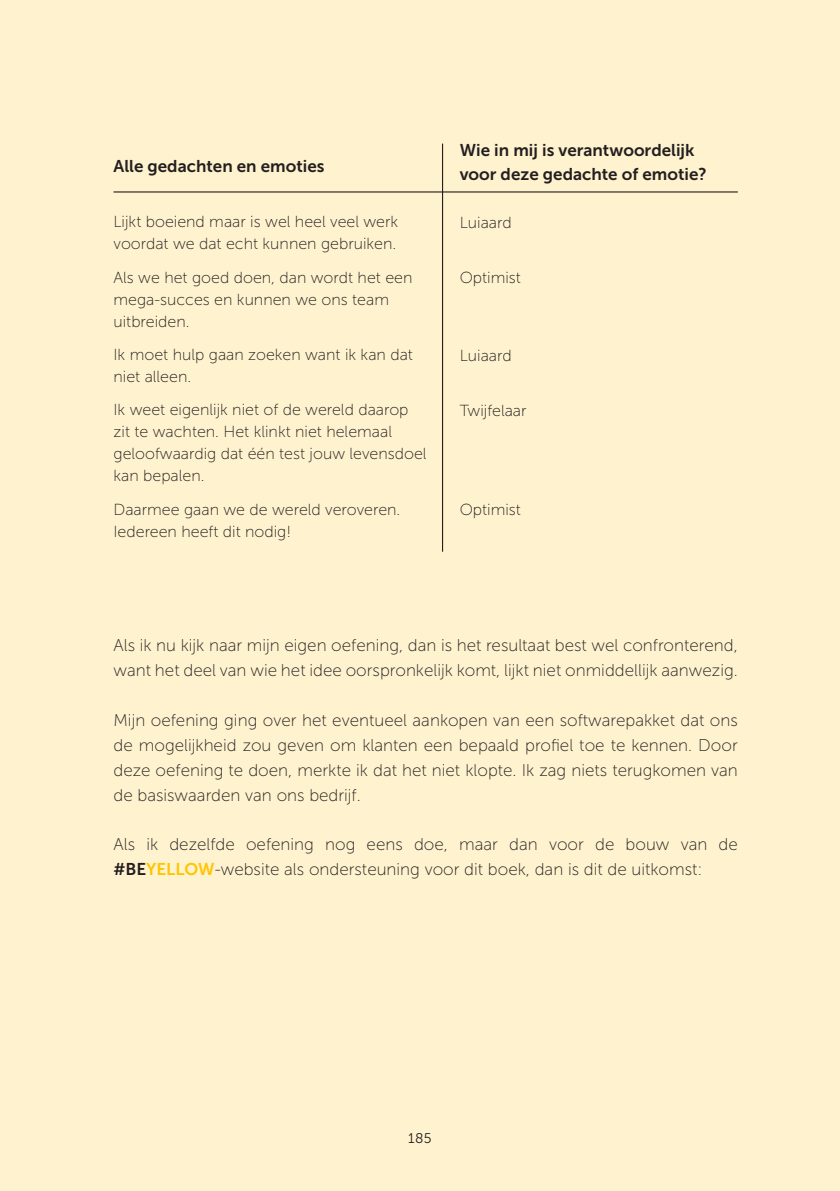
<style>
.page{position:relative;width:840px;height:1191px;background:#fff}
.page>*{position:absolute;margin:0;border:0;box-sizing:border-box;transform-origin:0 0}
.BODY{font:17px/24.8px "Museo Sans 100";color:#231f20}
.BODY-2{font:17px/24px "Museo Sans 700";color:#231f20}
.BODY-3{font:16px/22px "Museo Sans 100";color:#231f20}
.t1{font:14px "Museo Sans 300";color:#231f20}
.s1{font-family:"Museo Sans 700"}
.s2{font-family:"Museo Sans 700";color:#ffc500}
</style>
<div class="page">
<div style="left:0;top:0;width:839px;height:1191px;background:#fff2ce"></div>
<hr style="left:441px;top:144px;width:2px;height:407px;background:#231f20">
<hr style="left:113px;top:191px;width:624px;height:1px;background:#231f20">
<p class="BODY-2" style="left:113px;top:154px;width:212px">Alle gedachten en emoties</p>
<p class="BODY-3" style="left:113px;top:211px;width:286px">Lijkt boeiend maar is wel heel veel werk voordat we dat echt kunnen gebruiken.</p>
<p class="BODY-3" style="left:113px;top:266px;width:300px">Als we het goed doen, dan wordt het een mega-succes en kunnen we ons team uitbreiden.</p>
<p class="BODY-3" style="left:113px;top:344px;width:301px">Ik moet hulp gaan zoeken want ik kan dat niet alleen.</p>
<p class="BODY-3" style="left:113px;top:399px;width:314px">Ik weet eigenlijk niet of de wereld daarop zit te wachten. Het klinkt niet helemaal geloofwaardig dat één test jouw levensdoel kan bepalen.</p>
<p class="BODY-3" style="left:113px;top:498px;width:288px">Daarmee gaan we de wereld veroveren.<br>Iedereen heeft dit nodig!</p>
<p class="BODY-2" style="left:459px;top:138px;width:248px">Wie in mij is verantwoordelijk voor deze gedachte of emotie?</p>
<p class="BODY-3" style="left:459px;top:212px;width:53px">Luiaard</p>
<p class="BODY-3" style="left:459px;top:267px;width:63px">Optimist</p>
<p class="BODY-3" style="left:459px;top:344px;width:53px">Luiaard</p>
<p class="BODY-3" style="left:459px;top:400px;width:68px">Twijfelaar</p>
<p class="BODY-3" style="left:459px;top:499px;width:63px">Optimist</p>
<p class="BODY" style="left:113px;top:633px;width:625px">Als ik nu kijk naar mijn eigen oefening, dan is het resultaat best wel confronterend, want het deel van wie het idee oorspronkelijk komt, lijkt niet onmiddellijk aanwezig.</p>
<p class="BODY" style="left:113px;top:708px;width:625px;text-align:justify">Mijn oefening ging over het eventueel aankopen van een softwarepakket dat ons de mogelijkheid zou geven om klanten een bepaald profiel toe te kennen. Door deze oefening te doen, merkte ik dat het niet klopte. Ik zag niets terugkomen van de basiswaarden van ons bedrijf.</p>
<p class="BODY" style="left:113px;top:832px;width:625px">Als ik dezelfde oefening nog eens doe, maar dan voor de bouw van de <span class="s1">#BE</span><span class="s2">YELLOW</span>-website als ondersteuning voor dit boek, dan is dit de uitkomst:</p>
<p class="t1" style="left:408px;top:1131px;width:25px">185</p>
</div>
